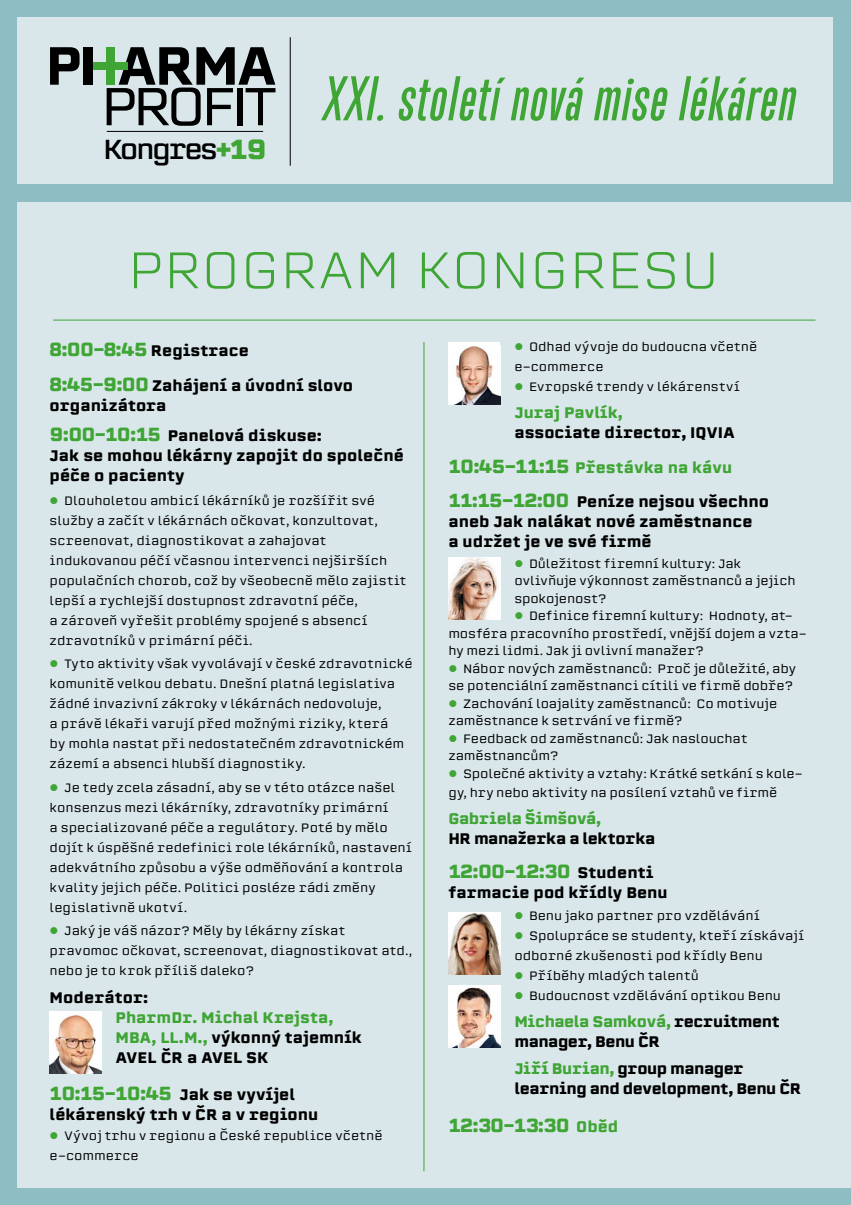
<style>
.page{position:relative;width:851px;height:1205px;background:#fff}
.page>*{position:absolute;margin:0;border:0;box-sizing:border-box;transform-origin:0 0}
.t1{font:italic 500 57.5px "Trump Gothic West";letter-spacing:.03em;color:#3fa535}
.t2{font:52.62px/40.5px "Erbaum";letter-spacing:-.1em;color:#000;text-align:right}
.t3{font:300 50.75px "Erbaum";color:#3fa535}
.t4{font:27.12px "Erbaum";letter-spacing:-.095em;color:#000}
.t5{font:700 18.62px "Erbaum";letter-spacing:-.04em;color:#3fa535}
.t6{font:700 15px/20px "Erbaum";color:#000}
.t7{font:700 15px/20px "Erbaum";color:#3fa535}
.t8{font:700 15px/20px "Erbaum";letter-spacing:-.03em;color:#000}
.t9{font:700 15px "Erbaum";letter-spacing:-.02em;color:#000}
.t10{font:700 15px "Erbaum";letter-spacing:-.02em;color:#3fa535}
.t11{font:12px/20px "Erbaum";color:#000}
.s1{font-weight:500}
.s2{font-weight:500;color:#9aca85}
.s3{font-weight:700;color:#3fa535}
.s4{font-size:18.62px;color:#3fa535}
.s5{color:#3fa535}
.s6{color:#000}
.s7{font-size:18.62px}
.s8{font-size:15px;color:#000}
.s9{font-size:15px}
</style>
<div class="page">
<div style="left:0;top:0;width:850px;height:1205px;background:#8ebdc3"></div>
<div style="left:18px;top:202px;width:832px;height:985px;background:#dae7ea"></div>
<div style="left:18px;top:18px;width:815px;height:166px;background:#dae7ea"></div>
<div style="left:93px;top:62px;width:35px;height:8px;background:#3fa535"></div>
<div style="left:106px;top:47px;width:9px;height:38px;background:#3fa535"></div>
<div style="left:83px;top:47px;width:10px;height:38px;background:#000"></div>
<hr style="left:107px;top:131px;width:156px;height:1px;background:#000">
<hr style="left:290px;top:37px;width:1px;height:129px;background:#000">
<hr style="left:423px;top:342px;width:1px;height:829px;background:#3fa535">
<img style="left:448px;top:557px;width:52px;height:62px">
<div style="left:448px;top:343px;width:52px;height:62px;background:#fff"></div>
<img style="left:453px;top:345px;width:47px;height:60px">
<hr style="left:53px;top:320px;width:762px;height:1px;background:#3fa535">
<hr style="left:850px;top:890px;width:1px;height:315px;background:#8ebdc3">
<img style="left:50px;top:1012px;width:51px;height:62px">
<img style="left:448px;top:912px;width:52px;height:62px">
<img style="left:448px;top:985px;width:52px;height:62px">
<h2 class="t2" style="left:45px;top:45px;width:234px"><span class="s1">P</span><span class="s2">H</span><span class="s1">ARMA<br></span>PROFIT</h2>
<h3 class="t4" style="left:103px;top:131px;width:165px">Kongres<span class="s3">+19</span></h3>
<h1 class="t1" style="left:321px;top:65px;width:474px">XXI. století nová mise lékáren</h1>
<h3 class="t3" style="left:127px;top:236px;width:593px">PROGRAM KONGRESU</h3>
<p class="t6" style="left:50px;top:341px;width:201px"><span class="s4">8:00–8:45</span> Registrace</p>
<p class="t6" style="left:50px;top:375px;width:305px"><span class="s4">8:45–9:00</span> Zahájení a úvodní slovo organizátora</p>
<p class="t6" style="left:50px;top:426px;width:355px"><span class="s4">9:00–10:15</span> Panelová diskuse:<br>Jak se mohou lékárny zapojit do společné péče o pacienty</p>
<p class="t11" style="left:50px;top:490px;width:358px"><span class="s5">●</span> Dlouholetou ambicí lékárníků je rozšířit své služby a začít v lékárnách očkovat, konzultovat, screenovat, diagnostikovat a zahajovat indukovanou péčí včasnou intervenci nejširších populačních chorob, což by všeobecně mělo zajistit lepší a rychlejší dostupnost zdravotní péče,<br>a zároveň vyřešit problémy spojené s absencí zdravotníků v primární péči.</p>
<p class="t11" style="left:50px;top:654px;width:364px"><span class="s5">●</span> Tyto aktivity však vyvolávají v české zdravotnické komunitě velkou debatu. Dnešní platná legislativa žádné invazivní zákroky v lékárnách nedovoluje,<br>a právě lékaři varují před možnými riziky, která<br>by mohla nastat při nedostatečném zdravotnickém zázemí a absenci hlubší diagnostiky.</p>
<p class="t11" style="left:50px;top:777px;width:363px"><span class="s5">●</span> Je tedy zcela zásadní, aby se v této otázce našel konsenzus mezi lékárníky, zdravotníky primární<br>a specializované péče a regulátory. Poté by mělo dojít k úspěšné redefinici role lékárníků, nastavení adekvátního způsobu a výše odměňování a kontrola kvality jejich péče. Politici posléze rádi změny legislativně ukotví.</p>
<p class="t11" style="left:50px;top:921px;width:364px"><span class="s5">●</span> Jaký je váš názor? Měly by lékárny získat pravomoc očkovat, screenovat, diagnostikovat atd., nebo je to krok příliš daleko?</p>
<p class="t6" style="left:50px;top:987px;width:100px">Moderátor:</p>
<p class="t7" style="left:115px;top:1007px;width:248px">PharmDr. Michal Krejsta,<br>MBA, LL.M., <span class="s6">výkonný tajemník<br>AVEL ČR a AVEL SK</span></p>
<p class="t6" style="left:50px;top:1085px;width:270px"><span class="s4">10:15–10:45</span> Jak se vyvíjel lékárenský trh v ČR a v regionu</p>
<p class="t11" style="left:50px;top:1126px;width:334px"><span class="s5">●</span> Vývoj trhu v regionu a České republice včetně e-commerce</p>
<p class="t11" style="left:514px;top:337px;width:244px"><span class="s5">●</span> Odhad vývoje do budoucna včetně e-commerce</p>
<p class="t11" style="left:514px;top:377px;width:227px"><span class="s5">●</span> Evropské trendy v lékárenství</p>
<p class="t7" style="left:514px;top:403px;width:110px">Juraj Pavlík,</p>
<p class="t6" style="left:514px;top:423px;width:222px">associate director, IQVIA</p>
<p class="t7" style="left:448px;top:457px;width:285px"><span class="s7">10:45-11:15</span> Přestávka na kávu</p>
<p class="t6" style="left:448px;top:491px;width:322px"><span class="s4">11:15-12:00</span> Peníze nejsou všechno aneb Jak nalákat nové zaměstnance<br>a udržet je ve své firmě</p>
<p class="t11" style="left:514px;top:554px;width:282px;line-height:17.5px"><span class="s5">●</span> Důležitost firemní kultury: Jak ovlivňuje výkonnost zaměstnanců a jejich spokojenost?</p>
<p class="t11" style="left:448px;top:607px;width:360px;line-height:17.5px;text-indent:66px"><span class="s5">●</span> Definice firemní kultury: Hodnoty, at&shy;mosféra pracovního prostředí, vnější dojem a vzta&shy;hy mezi lidmi. Jak ji ovlivní manažer?</p>
<p class="t11" style="left:448px;top:659px;width:349px;line-height:17.5px"><span class="s5">●</span> Nábor nových zaměstnanců: Proč je důležité, aby se potenciální zaměstnanci cítili ve firmě dobře?</p>
<p class="t11" style="left:448px;top:694px;width:330px;line-height:17.5px"><span class="s5">●</span> Zachování loajality zaměstnanců: Co motivuje zaměstnance k setrvání ve firmě?</p>
<p class="t11" style="left:448px;top:729px;width:300px;line-height:17.5px"><span class="s5">●</span> Feedback od zaměstnanců: Jak naslouchat zaměstnancům?</p>
<p class="t11" style="left:448px;top:764px;width:356px;line-height:18.8px"><span class="s5">●</span> Společné aktivity a vztahy: Krátké setkání s kole&shy;gy, hry nebo aktivity na posílení vztahů ve firmě</p>
<p class="t10" style="left:448px;top:807px;width:154px">Gabriela Šimšová,</p>
<p class="t9" style="left:448px;top:827px;width:208px">HR manažerka a lektorka</p>
<h3 class="t5" style="left:448px;top:858px;width:207px">12:00–12:30 <span class="s8">Studenti</span></h3>
<p class="t6" style="left:448px;top:882px;width:221px">farmacie pod křídly Benu</p>
<p class="t11" style="left:514px;top:905px;width:247px"><span class="s5">●</span> Benu jako partner pro vzdělávání</p>
<p class="t11" style="left:514px;top:925px;width:291px"><span class="s5">●</span> Spolupráce se studenty, kteří získávají odborné zkušenosti pod křídly Benu</p>
<p class="t11" style="left:514px;top:965px;width:186px"><span class="s5">●</span> Příběhy mladých talentů</p>
<p class="t11" style="left:514px;top:985px;width:268px"><span class="s5">●</span> Budoucnost vzdělávání optikou Benu</p>
<p class="t8" style="left:514px;top:1011px;width:267px"><span class="s5">Michaela Samková,</span> recruitment manager, Benu ČR</p>
<p class="t8" style="left:514px;top:1058px;width:288px"><span class="s5">Jiří Burian,</span> group manager learning and development, Benu ČR</p>
<h3 class="t5" style="left:448px;top:1111px;width:171px">12:30–13:30 <span class="s9">Oběd</span></h3>
</div>
